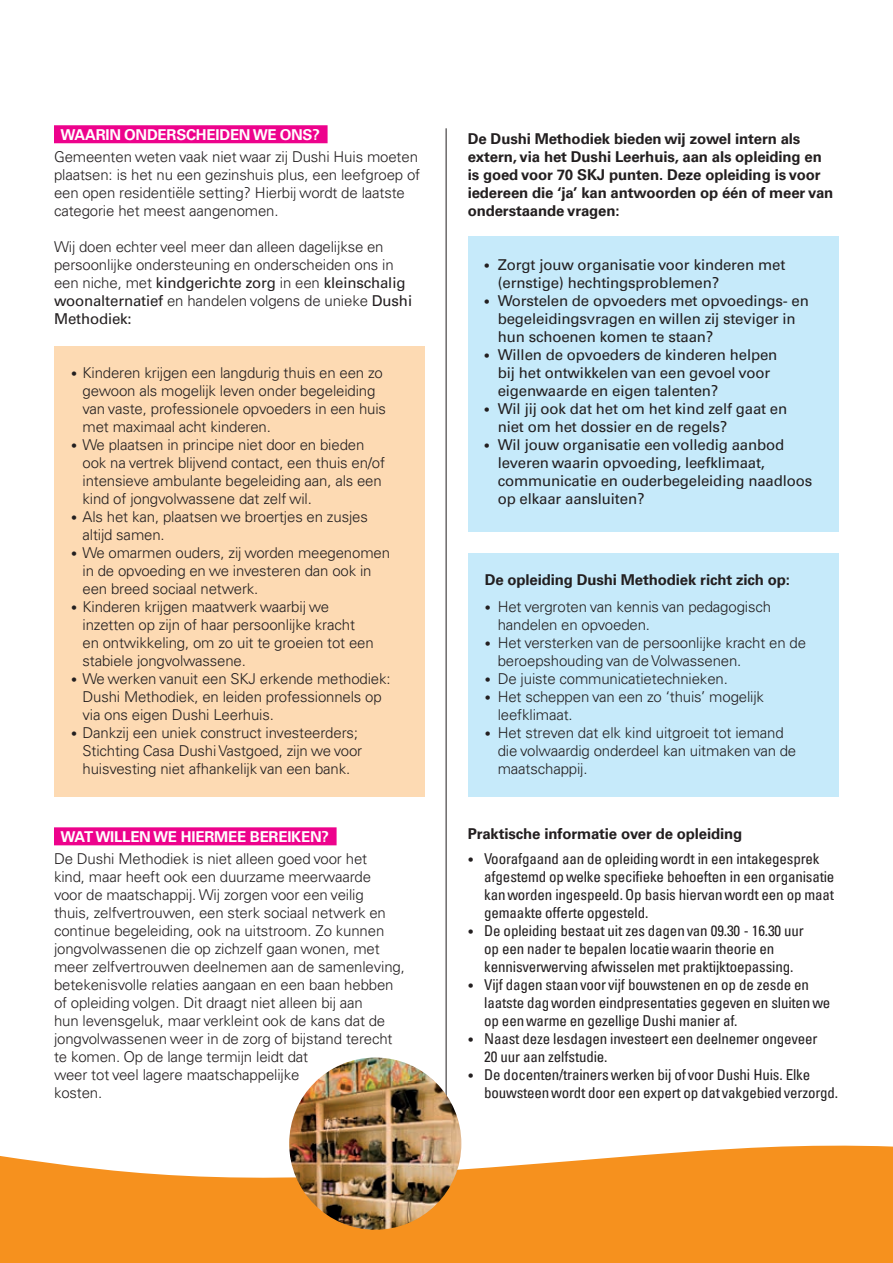
<style>
.page{position:relative;width:893px;height:1263px;background:#fff}
.page>*{position:absolute;margin:0;border:0;box-sizing:border-box;transform-origin:0 0}
.t1{font:300 15px/18px "Univers";letter-spacing:-.01em;color:#231f20}
.t2{font:condensed 15px/18px "Univers";letter-spacing:-.01em;color:#231f20}
.t3{font:15px/18px "Univers";letter-spacing:-.01em;color:#231f20}
.t4{font:700 15px/18px "Univers";letter-spacing:-.01em;color:#231f20}
.t5{font:700 15px "Univers";letter-spacing:-.015em;color:#fff}
.s1{font-weight:400}
.s2{font-size:12px}
.s3{font-weight:300;font-stretch:normal;font-size:12px}
</style>
<div class="page">
<div style="left:54px;top:346px;width:370px;height:451px;background:#fddab3"></div>
<div style="left:468px;top:236px;width:371px;height:296px;background:#c6eafa"></div>
<div style="left:468px;top:553px;width:371px;height:244px;background:#c6eafa"></div>
<div style="left:54px;top:125px;width:274px;height:18px;background:#ed028c"></div>
<div style="left:54px;top:827px;width:283px;height:18px;background:#ed028c"></div>
<hr style="left:446px;top:128px;width:1px;height:990px;background:#231f20">
<svg style="left:0;top:1080px;width:893px;height:183px;fill:#f6911e"></svg>
<img style="left:289px;top:1057px;width:172px;height:173px;border-radius:86px">
<p class="t5" style="left:60px;top:125px;width:261px">WAARIN ONDERSCHEIDEN WE ONS?</p>
<p class="t1" style="left:54px;top:148px;width:368px">Gemeenten weten vaak niet waar zij Dushi Huis moeten plaatsen: is het nu een gezinshuis plus, een leefgroep of een open residentiële setting? Hierbij wordt de laatste categorie het meest aangenomen.</p>
<p class="t1" style="left:54px;top:238px;width:360px">Wij doen echter veel meer dan alleen dagelijkse en persoonlijke ondersteuning en onderscheiden ons in een niche, met <span class="s1">kindgerichte zorg</span> in een <span class="s1">kleinschalig woonalternatief</span> en handelen volgens de unieke <span class="s1">Dushi Methodiek:</span></p>
<p class="t1" style="left:82px;top:364px;width:305px;text-indent:-11px"><span class="s2">•</span> Kinderen krijgen een langdurig thuis en een zo gewoon als mogelijk leven onder begeleiding van vaste, professionele opvoeders in een huis met maximaal acht kinderen.</p>
<p class="t1" style="left:82px;top:436px;width:304px;text-indent:-11px"><span class="s2">•</span> We plaatsen in principe niet door en bieden ook na vertrek blijvend contact, een thuis en/of intensieve ambulante begeleiding aan, als een kind of jongvolwassene dat zelf wil.</p>
<p class="t1" style="left:82px;top:508px;width:287px;text-indent:-11px"><span class="s2">•</span> Als het kan, plaatsen we broertjes en zusjes altijd samen.</p>
<p class="t1" style="left:82px;top:544px;width:309px;text-indent:-11px"><span class="s2">•</span> We omarmen ouders, zij worden meegenomen in de opvoeding en we investeren dan ook in een breed sociaal netwerk.</p>
<p class="t1" style="left:82px;top:598px;width:293px;text-indent:-11px"><span class="s2">•</span> Kinderen krijgen maatwerk waarbij we inzetten op zijn of haar persoonlijke kracht en ontwikkeling, om zo uit te groeien tot een stabiele jongvolwassene.</p>
<p class="t1" style="left:82px;top:670px;width:310px;text-indent:-11px"><span class="s2">•</span> We werken vanuit een SKJ erkende methodiek:<br>Dushi Methodiek, en leiden professionnels op via ons eigen Dushi Leerhuis.</p>
<p class="t1" style="left:82px;top:724px;width:281px;text-indent:-11px"><span class="s2">•</span> Dankzij een uniek construct investeerders;<br>Stichting Casa Dushi Vastgoed, zijn we voor huisvesting niet afhankelijk van een bank.</p>
<p class="t5" style="left:60px;top:827px;width:270px">WAT WILLEN WE HIERMEE BEREIKEN?</p>
<p class="t1" style="left:54px;top:850px;width:352px">De Dushi Methodiek is niet alleen goed voor het<br>kind, maar heeft ook een duurzame meerwaarde<br>voor de maatschappij. Wij zorgen voor een veilig<br>thuis, zelfvertrouwen, een sterk sociaal netwerk en continue begeleiding, ook na uitstroom. Zo kunnen jongvolwassenen die op zichzelf gaan wonen, met meer zelfvertrouwen deelnemen aan de samenleving, betekenisvolle relaties aangaan en een baan hebben of opleiding volgen. Dit draagt niet alleen bij aan<br>hun levensgeluk, maar verkleint ook de kans dat de jongvolwassenen weer in de zorg of bijstand terecht te komen. Op de lange termijn leidt dat<br>weer tot veel lagere maatschappelijke<br>kosten.</p>
<p class="t4" style="left:468px;top:130px;width:367px">De Dushi Methodiek bieden wij zowel intern als extern, via het Dushi Leerhuis, aan als opleiding en is goed voor 70 SKJ punten. Deze opleiding is voor iedereen die ‘ja’ kan antwoorden op één of meer van onderstaande vragen:</p>
<p class="t3" style="left:498px;top:256px;width:289px;text-indent:-13px"><span class="s2">•</span> Zorgt jouw organisatie voor kinderen met (ernstige) hechtingsproblemen?</p>
<p class="t3" style="left:498px;top:292px;width:313px;text-indent:-13px"><span class="s2">•</span> Worstelen de opvoeders met opvoedings- en begeleidingsvragen en willen zij steviger in hun schoenen komen te staan?</p>
<p class="t3" style="left:498px;top:346px;width:281px;text-indent:-13px"><span class="s2">•</span> Willen de opvoeders de kinderen helpen bij het ontwikkelen van een gevoel voor eigenwaarde en eigen talenten?</p>
<p class="t3" style="left:498px;top:400px;width:291px;text-indent:-13px"><span class="s2">•</span> Wil jij ook dat het om het kind zelf gaat en niet om het dossier en de regels?</p>
<p class="t3" style="left:498px;top:436px;width:316px;text-indent:-13px"><span class="s2">•</span> Wil jouw organisatie een volledig aanbod leveren waarin opvoeding, leefklimaat, communicatie en ouderbegeleiding naadloos op elkaar aansluiten?</p>
<p class="t4" style="left:485px;top:571px;width:307px">De opleiding Dushi Methodiek richt zich op:</p>
<p class="t1" style="left:498px;top:598px;width:275px;text-indent:-13px"><span class="s2">•</span> Het vergroten van kennis van pedagogisch handelen en opvoeden.</p>
<p class="t1" style="left:498px;top:634px;width:310px;text-indent:-13px"><span class="s2">•</span> Het versterken van de persoonlijke kracht en de beroepshouding van de Volwassenen.</p>
<p class="t1" style="left:485px;top:670px;width:245px"><span class="s2">•</span> De juiste communicatietechnieken.</p>
<p class="t1" style="left:498px;top:688px;width:268px;text-indent:-13px"><span class="s2">•</span> Het scheppen van een zo ‘thuis’ mogelijk leefklimaat.</p>
<p class="t1" style="left:498px;top:724px;width:300px;text-indent:-13px"><span class="s2">•</span> Het streven dat elk kind uitgroeit tot iemand die volwaardig onderdeel kan uitmaken van de maatschappij.</p>
<p class="t4" style="left:468px;top:824px;width:276px">Praktische informatie over de opleiding</p>
<p class="t2" style="left:484px;top:849px;width:352px;text-indent:-16px"><span class="s3">•</span> Voorafgaand aan de opleiding wordt in een intakegesprek afgestemd op welke specifieke behoeften in een organisatie kan worden ingespeeld. Op basis hiervan wordt een op maat gemaakte offerte opgesteld.</p>
<p class="t2" style="left:484px;top:921px;width:321px;text-indent:-16px"><span class="s3">•</span> De opleiding bestaat uit zes dagen van 09.30 - 16.30 uur op een nader te bepalen locatie waarin theorie en kennisverwerving afwisselen met praktijktoepassing.</p>
<p class="t2" style="left:484px;top:975px;width:347px;text-indent:-16px"><span class="s3">•</span> Vijf dagen staan voor vijf bouwstenen en op de zesde en laatste dag worden eindpresentaties gegeven en sluiten we op een warme en gezellige Dushi manier af.</p>
<p class="t2" style="left:484px;top:1029px;width:335px;text-indent:-16px"><span class="s3">•</span> Naast deze lesdagen investeert een deelnemer ongeveer<br>20 uur aan zelfstudie.</p>
<p class="t2" style="left:484px;top:1065px;width:355px;text-indent:-16px"><span class="s3">•</span> De docenten/trainers werken bij of voor Dushi Huis. Elke bouwsteen wordt door een expert op dat vakgebied verzorgd.</p>
</div>
